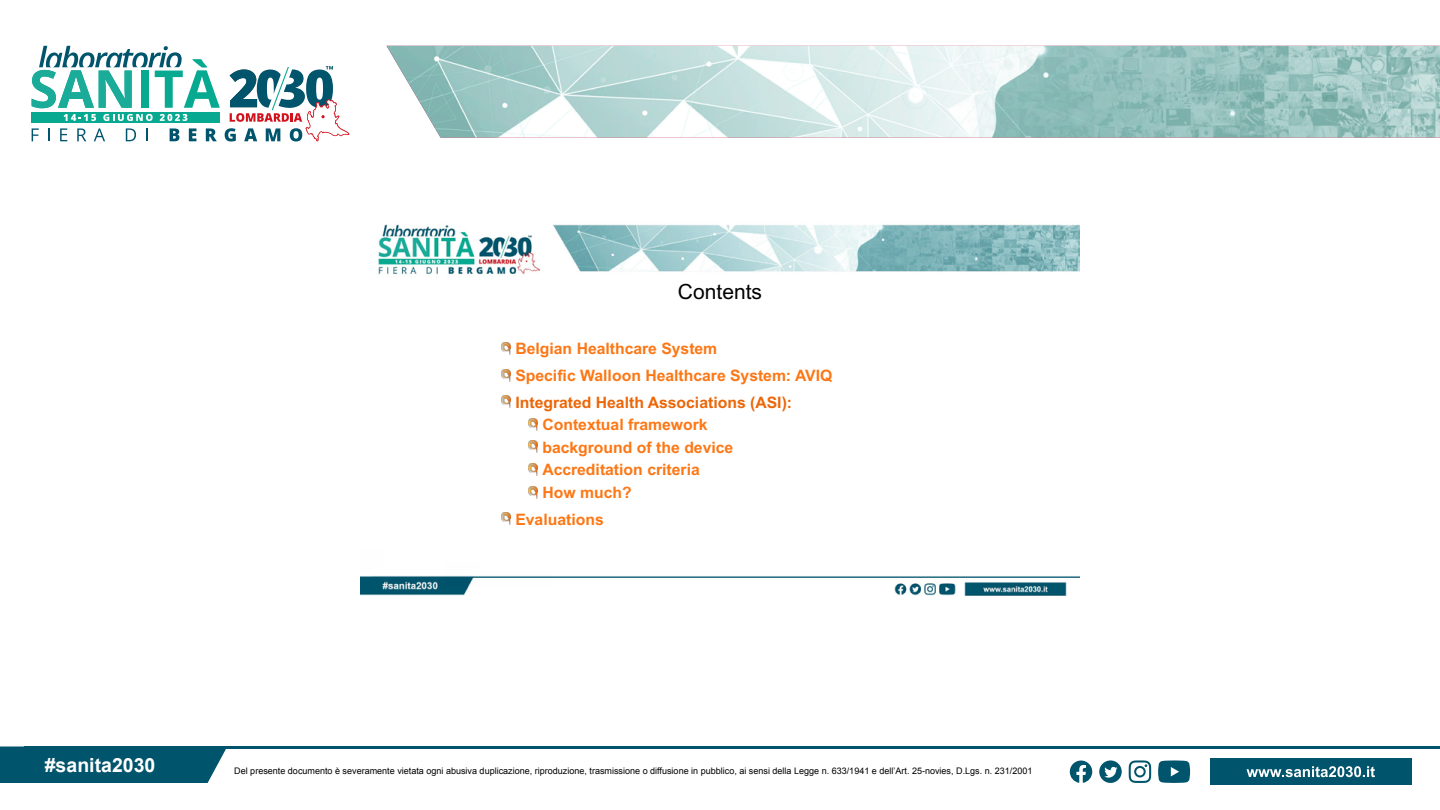
<style>
.page{position:relative;width:1440px;height:810px;background:#fff}
.page>*{position:absolute;margin:0;border:0;box-sizing:border-box;transform-origin:0 0}
.t1{font:21px "Arial";color:#000}
.t2{font:700 19.5px "Arial";color:#fff}
.t3{font:700 15.75px/22.7px "Arial";color:#fc7715}
.t4{font:700 15.75px "Arial";color:#ec6608}
.t5{font:9px "Arial";color:#000}
</style>
<div class="page">
<img style="left:386px;top:46px;width:1054px;height:92px">
<svg style="left:32px;top:46px;width:317px;height:95px"></svg>
<div style="left:0;top:746px;width:226px;height:37px;background:#00546b"></div>
<div style="left:1210px;top:759px;width:201px;height:26px;background:#00546b"></div>
<hr style="left:24px;top:746px;width:1416px;height:3px;background:#00546b">
<svg style="left:1247px;top:766px;width:128px;height:11px"></svg>
<svg style="left:1129px;top:760px;width:22px;height:23px"></svg>
<svg style="left:1158px;top:760px;width:32px;height:23px"></svg>
<svg style="left:1070px;top:761px;width:22px;height:22px"></svg>
<svg style="left:1099px;top:760px;width:23px;height:23px"></svg>
<img style="left:360px;top:224px;width:720px;height:372px">
<svg style="left:502px;top:342px;width:9px;height:12px"></svg>
<svg style="left:502px;top:369px;width:9px;height:12px"></svg>
<svg style="left:502px;top:396px;width:9px;height:12px"></svg>
<svg style="left:529px;top:418px;width:9px;height:12px"></svg>
<svg style="left:529px;top:441px;width:9px;height:12px"></svg>
<svg style="left:529px;top:463px;width:9px;height:12px"></svg>
<svg style="left:529px;top:486px;width:9px;height:12px"></svg>
<svg style="left:502px;top:513px;width:9px;height:12px"></svg>
<h1 class="t1" style="left:678px;top:277px;width:86px">Contents</h1>
<h3 class="t3" style="left:515px;top:336px;width:318px;line-height:27px">Belgian Healthcare System<br>Specific Walloon Healthcare System: AVIQ</h3>
<h3 class="t4" style="left:515px;top:391px;width:278px">Integrated Health Associations (ASI):</h3>
<h3 class="t3" style="left:542px;top:413px;width:192px">Contextual framework background of the device<br>Accreditation criteria<br>How much?</h3>
<h3 class="t3" style="left:515px;top:508px;width:90px">Evaluations</h3>
<h2 class="t2" style="left:45px;top:752px;width:112px">#sanita2030</h2>
<p class="t5" style="left:234px;top:765px;width:800px">Del presente documento è severamente vietata ogni abusiva duplicazione, riproduzione, trasmissione o diffusione in pubblico, ai sensi della Legge n. 633/1941 e dell’Art. 25-novies, D.Lgs. n. 231/2001</p>
</div>
